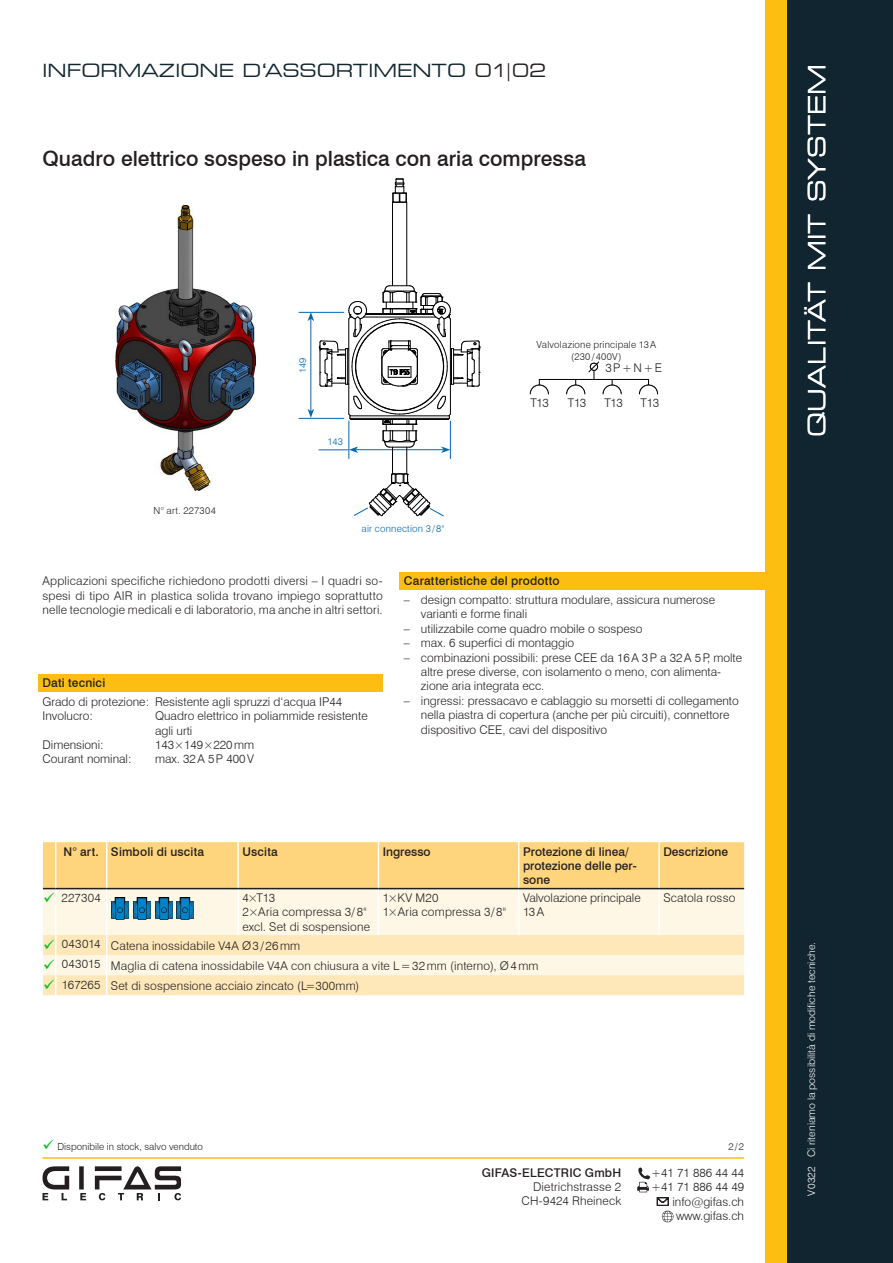
<style>
.page{position:relative;width:893px;height:1263px;background:#fff}
.page>*{position:absolute;margin:0;border:0;box-sizing:border-box;transform-origin:0 0}
.t1{font:expanded 23.55px "Square 721 BT";letter-spacing:.01em;color:#fff}
.t2{font:500 21px "Swiss 721 BT";color:#231f20}
.t3{font:expanded 18px "Square 721 BT";color:#112530}
.t4{font:300 12px/14.4px "Swiss 721 BT";color:#231f20}
.t5{font:500 12px/14.4px "Swiss 721 BT";letter-spacing:.01em;color:#231f20}
.t6{font:300 10.5px "Swiss 721 BT";color:#fff}
.t7{font:300 9.75px/11.7px "Swiss 721 BT";letter-spacing:.015em;color:#231f20;text-align:center}
.t8{font:300 9.75px "Swiss 721 BT";letter-spacing:.02em;color:#0168b3}
.t9{font:300 9.75px "Swiss 721 BT";letter-spacing:.035em;color:#231f20}
.s1{color:#231f20}
.s2{color:#00bf1d}
</style>
<div class="page">
<div style="left:787px;top:0;width:106px;height:1263px;background:#112530"></div>
<div style="left:765px;top:0;width:22px;height:1263px;background:#fdbe12"></div>
<div style="left:79px;top:1166px;width:5px;height:23px;background:#231f20"></div>
<svg style="left:43px;top:1166px;width:26px;height:34px"></svg>
<svg style="left:80px;top:1193px;width:6px;height:7px"></svg>
<svg style="left:95px;top:1166px;width:86px;height:34px"></svg>
<hr style="left:43px;top:1157px;width:701px;height:2px;background:#fdbe12">
<img style="left:115px;top:206px;width:140px;height:285px">
<hr style="left:539px;top:379px;width:109px;height:1px;background:#000">
<svg style="left:639px;top:379px;width:19px;height:15px"></svg>
<svg style="left:530px;top:379px;width:19px;height:15px"></svg>
<svg style="left:566px;top:362px;width:56px;height:32px"></svg>
<hr style="left:299px;top:418px;width:45px;height:1px;background:#0168b3">
<hr style="left:299px;top:312px;width:45px;height:1px;background:#0168b3">
<hr style="left:406px;top:202px;width:1px;height:84px;background:#000">
<hr style="left:392px;top:202px;width:1px;height:84px;background:#000">
<svg style="left:392px;top:179px;width:15px;height:24px"></svg>
<svg style="left:308px;top:285px;width:172px;height:232px"></svg>
<div style="left:38px;top:674px;width:345px;height:18px;background:#fdbe12"></div>
<div style="left:400px;top:573px;width:373px;height:17px;background:#fdbe12"></div>
<svg style="left:637px;top:1167px;width:13px;height:25px"></svg>
<svg style="left:657px;top:1197px;width:16px;height:25px"></svg>
<div style="left:43px;top:889px;width:701px;height:46px;background:#fef7e6"></div>
<hr style="left:106px;top:889px;width:1px;height:46px;background:#fff">
<hr style="left:237px;top:889px;width:2px;height:46px;background:#fff">
<hr style="left:378px;top:889px;width:1px;height:46px;background:#fff">
<hr style="left:518px;top:889px;width:1px;height:46px;background:#fff">
<hr style="left:658px;top:889px;width:2px;height:46px;background:#fff">
<hr style="left:55px;top:889px;width:1px;height:46px;background:#fff">
<svg style="left:43px;top:935px;width:701px;height:60px"></svg>
<svg style="left:43px;top:842px;width:701px;height:47px"></svg>
<hr style="left:56px;top:888px;width:51px;height:1px;background:#231f20">
<img style="left:112px;top:898px;width:17px;height:22px">
<img style="left:155px;top:898px;width:17px;height:22px">
<img style="left:177px;top:898px;width:17px;height:22px">
<img style="left:133px;top:898px;width:18px;height:22px">
<h3 class="t3" style="left:43px;top:60px;width:505px">INFORMAZIONE D‘ASSORTIMENTO <span class="s1">01|02</span></h3>
<h2 class="t2" style="left:43px;top:146px;width:545px">Quadro elettrico sospeso in plastica con aria compressa</h2>
<p class="t9" style="left:154px;top:505px;width:64px">N° art. 227304</p>
<p class="t8" style="left:297px;top:373px;width:17px;rotate:-90deg">149</p>
<p class="t8" style="left:328px;top:435px;width:17px">143</p>
<p class="t8" style="left:362px;top:522px;width:84px">air connection 3/8"</p>
<p class="t7" style="left:536px;top:338px;width:121px">Valvolazione principale 13A (230/400V)</p>
<p class="t4" style="left:605px;top:361px;width:58px">3P+N+E</p>
<p class="t4" style="left:530px;top:395px;width:20px">T13</p>
<p class="t4" style="left:568px;top:395px;width:20px">T13</p>
<p class="t4" style="left:604px;top:395px;width:20px">T13</p>
<p class="t4" style="left:641px;top:395px;width:20px">T13</p>
<p class="t4" style="left:43px;top:574px;width:342px;text-align:justify">Applicazioni specifiche richiedono prodotti diversi – I quadri so&shy;spesi di tipo AIR in plastica solida trovano impiego soprattutto nelle tecnologie medicali e di laboratorio, ma anche in altri settori.</p>
<p class="t5" style="left:43px;top:676px;width:64px">Dati tecnici</p>
<p class="t4" style="left:43px;top:694px;width:301px">Grado di protezione: Resistente agli spruzzi d‘acqua IP44<br>Involucro:</p>
<p class="t4" style="left:155px;top:709px;width:214px">Quadro elettrico in poliammide resistente agli urti</p>
<p class="t4" style="left:43px;top:737px;width:63px">Dimensioni:</p>
<p class="t4" style="left:155px;top:737px;width:100px">143×149×220mm</p>
<p class="t4" style="left:43px;top:752px;width:91px">Courant nominal:</p>
<p class="t4" style="left:155px;top:752px;width:100px">max. 32A 5P 400V</p>
<p class="t5" style="left:404px;top:574px;width:157px">Caratteristiche del prodotto</p>
<p class="t4" style="left:421px;top:592px;width:296px;text-indent:-17px">– design compatto: struttura modulare, assicura numerose varianti e forme finali</p>
<p class="t4" style="left:404px;top:621px;width:240px">– utilizzabile come quadro mobile o sospeso</p>
<p class="t4" style="left:404px;top:636px;width:172px">– max. 6 superfici di montaggio</p>
<p class="t4" style="left:421px;top:650px;width:323px;text-indent:-17px">– combinazioni possibili: prese CEE da 16A 3P a 32A 5P, molte altre prese diverse, con isolamento o meno, con alimenta&shy;zione aria integrata ecc.</p>
<p class="t4" style="left:421px;top:693px;width:319px;text-indent:-17px">– ingressi: pressacavo e cablaggio su morsetti di collegamento nella piastra di copertura (anche per più circuiti), connettore dispositivo CEE, cavi del dispositivo</p>
<p class="t5" style="left:64px;top:844px;width:142px">N° art. Simboli di uscita</p>
<p class="t5" style="left:242px;top:844px;width:37px">Uscita</p>
<p class="t5" style="left:383px;top:844px;width:50px">Ingresso</p>
<p class="t5" style="left:523px;top:844px;width:115px">Protezione di linea/ protezione delle per&shy;sone</p>
<p class="t5" style="left:663px;top:844px;width:66px">Descrizione</p>
<p class="t4" style="left:43px;top:890px;width:59px"><span class="s2">✓</span> 227304</p>
<p class="t4" style="left:242px;top:890px;width:129px">4×T13<br>2×Aria compressa 3/8" excl. Set di sospensione</p>
<p class="t4" style="left:383px;top:890px;width:125px">1×KV M20<br>1×Aria compressa 3/8"</p>
<p class="t4" style="left:523px;top:890px;width:119px">Valvolazione principale<br>13A</p>
<p class="t4" style="left:663px;top:890px;width:74px">Scatola rosso</p>
<p class="t4" style="left:43px;top:938px;width:259px"><span class="s2">✓</span> 043014 Catena inossidabile V4A Ø3/26mm</p>
<p class="t4" style="left:43px;top:958px;width:497px"><span class="s2">✓</span> 043015 Maglia di catena inossidabile V4A con chiusura a vite L=32mm (interno), Ø4mm</p>
<p class="t4" style="left:43px;top:978px;width:318px"><span class="s2">✓</span> 167265 Set di sospensione acciaio zincato (L=300mm)</p>
<p class="t7" style="left:43px;top:1140px;width:162px"><span class="s2">✓</span> Disponibile in stock, salvo venduto</p>
<p class="t5" style="left:482px;top:1165px;width:141px">GIFAS-ELECTRIC GmbH</p>
<p class="t4" style="left:521px;top:1179px;width:101px;text-align:right">Dietrichstrasse 2<br>CH-9424 Rheineck</p>
<p class="t7" style="left:728px;top:1140px;width:17px">2/2</p>
<p class="t4" style="left:651px;top:1165px;width:95px;text-align:right">+41 71 886 44 44 +41 71 886 44 49 info@gifas.ch www.gifas.ch</p>
<h1 class="t1" style="left:803px;top:437px;width:375px;rotate:-90deg">QUALITÄT MIT SYSTEM</h1>
<p class="t6" style="left:805px;top:1157px;width:217px;rotate:-90deg">Ci riteniamo la possibilità di modifiche tecniche.</p>
<p class="t6" style="left:805px;top:1196px;width:31px;rotate:-90deg">V0322</p>
</div>
